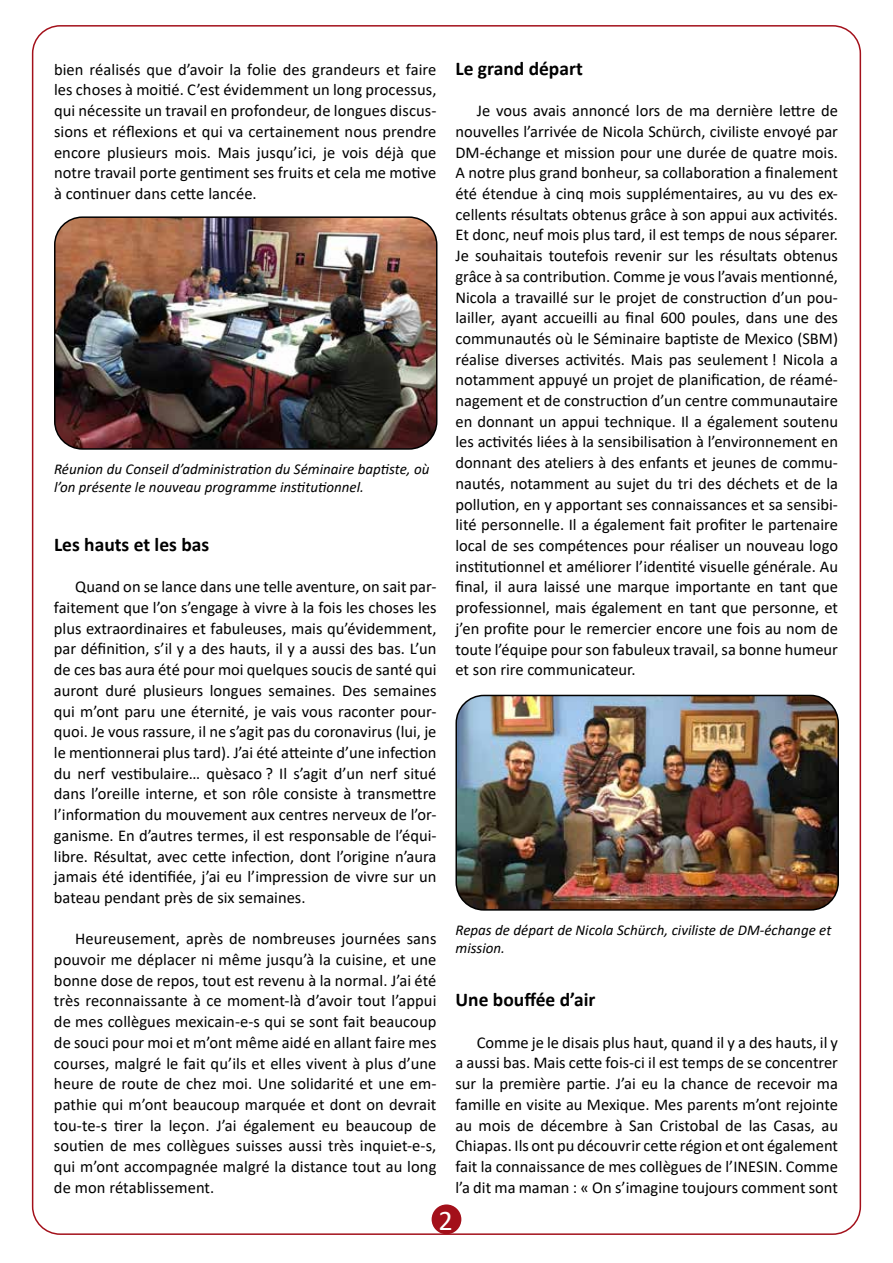
<style>
.page{position:relative;width:893px;height:1263px;background:#fff}
.page>*{position:absolute;margin:0;border:0;box-sizing:border-box;transform-origin:0 0}
.t1{font:28.5px "Calibri";color:#fff}
.t2{font:700 19.5px "Calibri";color:#000}
.t3{font:16.5px/20.7px "Calibri";color:#000;text-align:justify}
.t4{font:italic 15px/18px "Calibri";color:#000}
</style>
<div class="page">
<div style="left:432px;top:1205px;width:29px;height:28px;background:#a3101a;border-radius:50%"></div>
<div style="left:432px;top:1204px;width:29px;height:30px;border:2px solid #a3101a;border-radius:50%"></div>
<img style="left:55px;top:219px;width:382px;height:230px">
<div style="left:54px;top:216px;width:383px;height:234px;border:2px solid #000;border-radius:28px"></div>
<img style="left:458px;top:695px;width:380px;height:213px">
<div style="left:455px;top:695px;width:384px;height:216px;border:2px solid #000;border-radius:28px"></div>
<p class="t3" style="left:54px;top:58px;width:384px">bien réalisés que d’avoir la folie des grandeurs et faire les choses à moitié. C’est évidemment un long processus, qui nécessite un travail en profondeur, de longues discus&shy;sions et réflexions et qui va certainement nous prendre encore plusieurs mois. Mais jusqu’ici, je vois déjà que notre travail porte gentiment ses fruits et cela me motive à continuer dans cette lancée.</p>
<p class="t4" style="left:54px;top:459px;width:377px">Réunion du Conseil d’administration du Séminaire baptiste, où l’on présente le nouveau programme institutionnel.</p>
<p class="t2" style="left:54px;top:531px;width:157px">Les hauts et les bas</p>
<p class="t3" style="left:54px;top:576px;width:384px;text-indent:21px">Quand on se lance dans une telle aventure, on sait par&shy;faitement que l’on s’engage à vivre à la fois les choses les plus extraordinaires et fabuleuses, mais qu’évidemment, par définition, s’il y a des hauts, il y a aussi des bas. L’un de ces bas aura été pour moi quelques soucis de santé qui auront duré plusieurs longues semaines. Des semaines qui m’ont paru une éternité, je vais vous raconter pour&shy;quoi. Je vous rassure, il ne s’agit pas du coronavirus (lui, je le mentionnerai plus tard). J’ai été atteinte d’une infection du nerf vestibulaire… quèsaco ? Il s’agit d’un nerf situé dans l’oreille interne, et son rôle consiste à transmettre l’information du mouvement aux centres nerveux de l’or&shy;ganisme. En d’autres termes, il est responsable de l’équi&shy;libre. Résultat, avec cette infection, dont l’origine n’aura jamais été identifiée, j’ai eu l’impression de vivre sur un bateau pendant près de six semaines.</p>
<p class="t3" style="left:54px;top:928px;width:384px;text-indent:21px">Heureusement, après de nombreuses journées sans pouvoir me déplacer ni même jusqu’à la cuisine, et une bonne dose de repos, tout est revenu à la normal. J’ai été très reconnaissante à ce moment-là d’avoir tout l’appui de mes collègues mexicain-e-s qui se sont fait beaucoup de souci pour moi et m’ont même aidé en allant faire mes courses, malgré le fait qu’ils et elles vivent à plus d’une heure de route de chez moi. Une solidarité et une em&shy;pathie qui m’ont beaucoup marquée et dont on devrait tou‑te-s tirer la leçon. J’ai également eu beaucoup de soutien de mes collègues suisses aussi très inquiet-e-s, qui m’ont accompagnée malgré la distance tout au long de mon rétablissement.</p>
<p class="t2" style="left:455px;top:54px;width:129px">Le grand départ</p>
<p class="t3" style="left:455px;top:100px;width:384px;text-indent:21px">Je vous avais annoncé lors de ma dernière lettre de nouvelles l’arrivée de Nicola Schürch, civiliste envoyé par DM-échange et mission pour une durée de quatre mois.<br>A notre plus grand bonheur, sa collaboration a finalement été étendue à cinq mois supplémentaires, au vu des ex&shy;cellents résultats obtenus grâce à son appui aux activités.<br>Et donc, neuf mois plus tard, il est temps de nous séparer.<br>Je souhaitais toutefois revenir sur les résultats obtenus grâce à sa contribution. Comme je vous l’avais mentionné, Nicola a travaillé sur le projet de construction d’un pou&shy;lailler, ayant accueilli au final 600 poules, dans une des communautés où le Séminaire baptiste de Mexico (SBM) réalise diverses activités. Mais pas seulement ! Nicola a notamment appuyé un projet de planification, de réamé&shy;nagement et de construction d’un centre communautaire en donnant un appui technique. Il a également soutenu les activités liées à la sensibilisation à l’environnement en donnant des ateliers à des enfants et jeunes de commu&shy;nautés, notamment au sujet du tri des déchets et de la pollution, en y apportant ses connaissances et sa sensibi&shy;lité personnelle. Il a également fait profiter le partenaire local de ses compétences pour réaliser un nouveau logo institutionnel et améliorer l’identité visuelle générale. Au final, il aura laissé une marque importante en tant que professionnel, mais également en tant que personne, et j’en profite pour le remercier encore une fois au nom de toute l’équipe pour son fabuleux travail, sa bonne humeur et son rire communicateur.</p>
<p class="t4" style="left:455px;top:920px;width:377px">Repas de départ de Nicola Schürch, civiliste de DM-échange et mission.</p>
<p class="t2" style="left:455px;top:986px;width:141px">Une bouffée d’air</p>
<p class="t3" style="left:455px;top:1031px;width:384px;text-indent:21px">Comme je le disais plus haut, quand il y a des hauts, il y a aussi bas. Mais cette fois-ci il est temps de se concentrer sur la première partie. J’ai eu la chance de recevoir ma famille en visite au Mexique. Mes parents m’ont rejointe au mois de décembre à San Cristobal de las Casas, au Chiapas. Ils ont pu découvrir cette région et ont également fait la connaissance de mes collègues de l’INESIN. Comme l’a dit ma maman : « On s’imagine toujours comment sont</p>
<h1 class="t1" style="left:439px;top:1201px;width:16px">2</h1>
</div>
